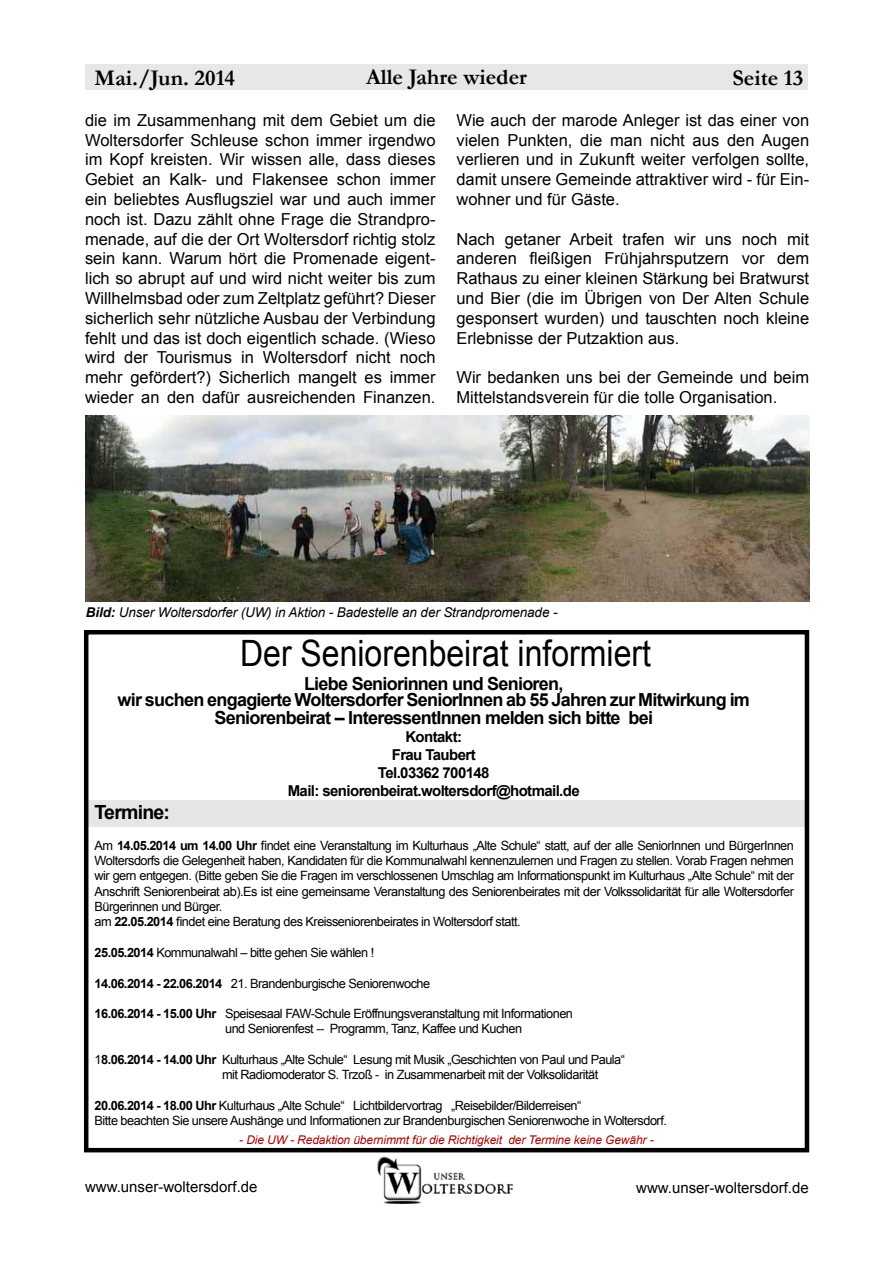
<style>
.page{position:relative;width:893px;height:1263px;background:#fff}
.page>*{position:absolute;margin:0;border:0;box-sizing:border-box;transform-origin:0 0}
.t1{font:36.3px "Arial";color:#000;scale:.88 1}
.t2{font:700 22.5px "Garamond";color:#000}
.t3{font:700 19.5px "Arial";letter-spacing:-.04em;color:#000}
.t4{font:700 18px/17.2px "Arial";letter-spacing:-.04em;color:#000;text-align:center}
.t5{font:16.5px/19.8px "Arial";color:#000;text-align:justify}
.t6{font:700 15px/18px "Arial";letter-spacing:-.04em;color:#000;text-align:center}
.t7{font:15px "Arial";color:#000}
.t8{font:italic 13.5px "Arial";letter-spacing:-.01em;color:#000}
.t9{font:12.75px/15.3px "Arial";letter-spacing:-.04em;color:#000}
.t10{font:italic 12px "Arial";letter-spacing:-.01em;color:#b00000}
.s1{font-weight:700}
</style>
<div class="page">
<div style="left:84px;top:800px;width:723px;height:27px;background:#e6e6e6"></div>
<div style="left:84px;top:630px;width:725px;height:522px;border:4px solid #000"></div>
<img style="left:377px;top:1157px;width:137px;height:46px">
<div style="left:85px;top:64px;width:723px;height:26px;background:#e6e7e8"></div>
<img style="left:85px;top:416px;width:724px;height:186px">
<h2 class="t2" style="left:94px;top:64px;width:142px">Mai./Jun. 2014</h2>
<h2 class="t2" style="left:366px;top:64px;width:162px">Alle Jahre wieder</h2>
<h2 class="t2" style="left:732px;top:64px;width:73px">Seite 13</h2>
<p class="t5" style="left:85px;top:110px;width:352px">die im Zusammenhang mit dem Gebiet um die Woltersdorfer Schleuse schon immer irgendwo im Kopf kreisten. Wir wissen alle, dass dieses Gebiet an Kalk- und Flakensee schon immer ein beliebtes Ausflugsziel war und auch immer noch ist. Dazu zählt ohne Frage die Strandpro&shy;menade, auf die der Ort Woltersdorf richtig stolz sein kann. Warum hört die Promenade eigent&shy;lich so abrupt auf und wird nicht weiter bis zum Willhelmsbad oder zum Zeltplatz geführt? Dieser sicherlich sehr nützliche Ausbau der Verbindung fehlt und das ist doch eigentlich schade. (Wieso wird der Tourismus in Woltersdorf nicht noch mehr gefördert?) Sicherlich mangelt es immer wieder an den dafür ausreichenden Finanzen.</p>
<p class="t5" style="left:456px;top:110px;width:354px">Wie auch der marode Anleger ist das einer von vielen Punkten, die man nicht aus den Augen verlieren und in Zukunft weiter verfolgen sollte, damit unsere Gemeinde attraktiver wird - für Ein&shy;wohner und für Gäste.</p>
<p class="t5" style="left:456px;top:229px;width:354px">Nach getaner Arbeit trafen wir uns noch mit anderen fleißigen Frühjahrsputzern vor dem Rathaus zu einer kleinen Stärkung bei Bratwurst und Bier (die im Übrigen von Der Alten Schule gesponsert wurden) und tauschten noch kleine Erlebnisse der Putzaktion aus.</p>
<p class="t5" style="left:456px;top:368px;width:354px">Wir bedanken uns bei der Gemeinde und beim<br>Mittelstandsverein für die tolle Organisation.</p>
<p class="t8" style="left:86px;top:603px;width:473px"><span class="s1">Bild:</span> Unser Woltersdorfer (UW) in Aktion - Badestelle an der Strandpromenade -</p>
<h1 class="t1" style="left:240px;top:630px;width:468px">Der Seniorenbeirat informiert</h1>
<h3 class="t4" style="left:117px;top:675px;width:634px">Liebe Seniorinnen und Senioren,<br>wir suchen engagierte Woltersdorfer SeniorInnen ab 55 Jahren zur Mitwirkung im<br>Seniorenbeirat – InteressentInnen melden sich bitte bei</h3>
<p class="t6" style="left:288px;top:728px;width:293px">Kontakt:<br>Frau Taubert<br>Tel.03362 700148<br>Mail: seniorenbeirat.woltersdorf@hotmail.de</p>
<h3 class="t3" style="left:95px;top:799px;width:77px">Termine:</h3>
<p class="t9" style="left:95px;top:838px;width:701px">Am <span class="s1">14.05.2014 um 14.00 Uhr</span> findet eine Veranstaltung im Kulturhaus „Alte Schule“ statt, auf der alle SeniorInnen und BürgerInnen Woltersdorfs die Gelegenheit haben, Kandidaten für die Kommunalwahl kennenzulernen und Fragen zu stellen. Vorab Fragen nehmen wir gern entgegen. (Bitte geben Sie die Fragen im verschlossenen Umschlag am Informationspunkt im Kulturhaus „Alte Schule“ mit der Anschrift Seniorenbeirat ab).Es ist eine gemeinsame Veranstaltung des Seniorenbeirates mit der Volkssolidarität für alle Woltersdorfer Bürgerinnen und Bürger.<br>am <span class="s1">22.05.2014</span> findet eine Beratung des Kreisseniorenbeirates in Woltersdorf statt.</p>
<p class="t9" style="left:95px;top:945px;width:281px"><span class="s1">25.05.2014</span> Kommunalwahl – bitte gehen Sie wählen !</p>
<p class="t9" style="left:95px;top:975px;width:337px"><span class="s1">14.06.2014 - 22.06.2014</span> 21. Brandenburgische Seniorenwoche</p>
<p class="t9" style="left:225px;top:1006px;width:349px;text-indent:-130px"><span class="s1">16.06.2014 - 15.00 Uhr</span> Speisesaal FAW-Schule Eröffnungsveranstaltung mit Informationen und Seniorenfest -- Programm, Tanz, Kaffee und Kuchen</p>
<p class="t9" style="left:222px;top:1052px;width:404px;text-indent:-127px">1<span class="s1">8.06.2014 - 14.00 Uhr</span> Kulturhaus „Alte Schule“ Lesung mit Musik „Geschichten von Paul und Paula“ mit Radiomoderator S. Trzoß - in Zusammenarbeit mit der Volksolidarität</p>
<p class="t9" style="left:95px;top:1098px;width:574px"><span class="s1">20.06.2014 - 18.00 Uhr</span> Kulturhaus „Alte Schule“ Lichtbildervortrag „Reisebilder/Bilderreisen“<br>Bitte beachten Sie unsere Aushänge und Informationen zur Brandenburgischen Seniorenwoche in Woltersdorf.</p>
<p class="t10" style="left:239px;top:1132px;width:416px">- Die UW - Redaktion übernimmt für die Richtigkeit der Termine keine Gewähr -</p>
<p class="t7" style="left:85px;top:1177px;width:174px">www.unser-woltersdorf.de</p>
<p class="t7" style="left:636px;top:1177px;width:174px">www.unser-woltersdorf.de</p>
</div>
